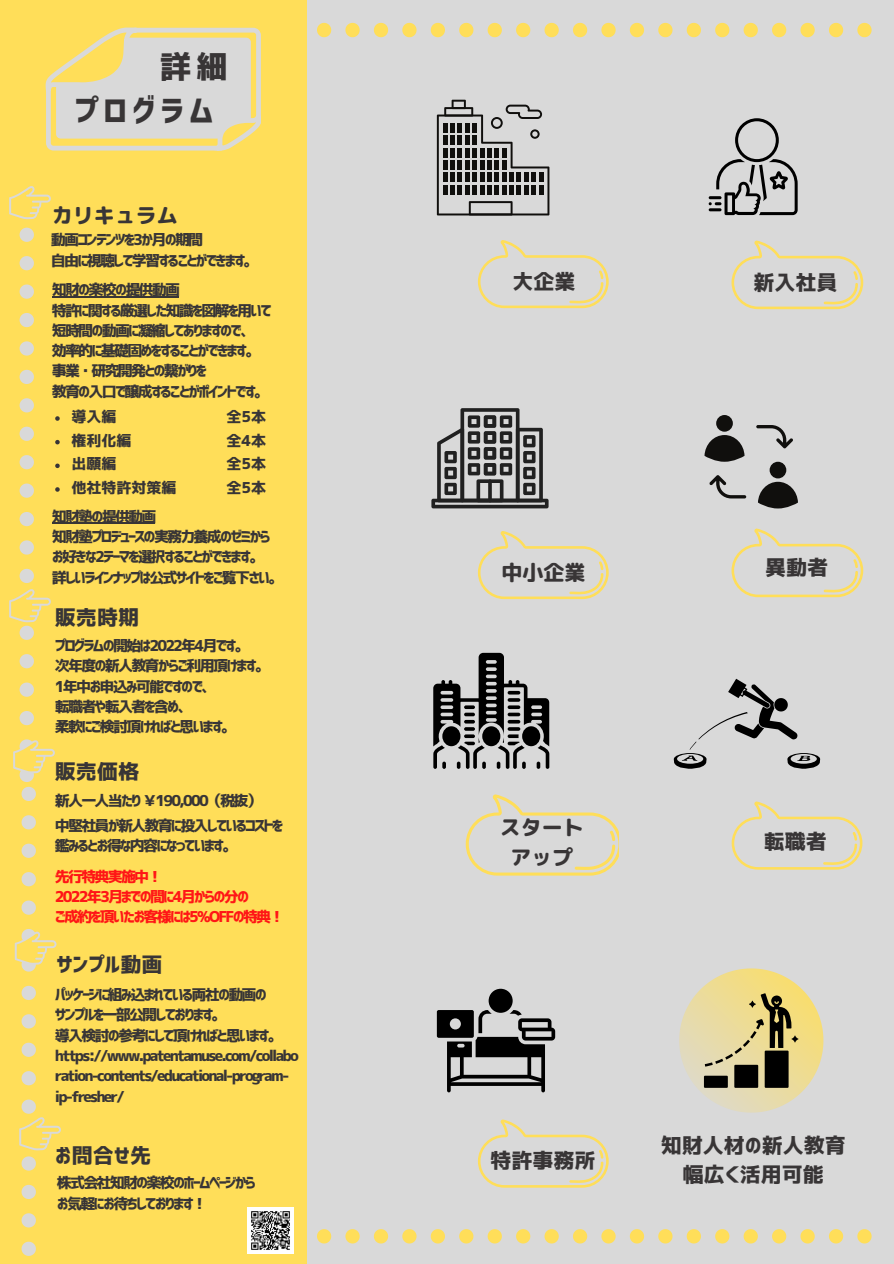
<style>
.page{position:relative;width:894px;height:1264px;background:#fff}
.page>*{position:absolute;margin:0;border:0;box-sizing:border-box;transform-origin:0 0}
.t1{font:31.5px "Corporate Logo Bold";letter-spacing:.155em;color:#383536}
.t2{font:21px "Corporate Logo Bold";color:#383536}
.t3{font:21px "rounded mplus 1 p heavy";color:#383536}
.t4{font:15px/20.2px "Corporate Logo Bold";letter-spacing:-.12em;color:#383536}
.t5{font:15px "Corporate Logo Bold";letter-spacing:-.12em;color:#ff1616}
.t6{font:15px "Corporate Logo Bold";color:#383536}
</style>
<div class="page">
<div style="left:0;top:0;width:893px;height:1263px;background:#d9d9d9"></div>
<div style="left:0;top:0;width:306px;height:1263px;background:#ffde59"></div>
<svg style="left:46px;top:28px;width:215px;height:123px"></svg>
<svg style="left:478px;top:240px;width:130px;height:68px"></svg>
<svg style="left:478px;top:531px;width:130px;height:68px"></svg>
<svg style="left:731px;top:528px;width:132px;height:69px"></svg>
<svg style="left:465px;top:794px;width:153px;height:81px"></svg>
<svg style="left:731px;top:240px;width:132px;height:69px"></svg>
<svg style="left:317px;top:23px;width:14px;height:14px"></svg>
<svg style="left:345px;top:23px;width:14px;height:14px"></svg>
<svg style="left:374px;top:23px;width:14px;height:14px"></svg>
<svg style="left:402px;top:23px;width:14px;height:14px"></svg>
<svg style="left:430px;top:23px;width:15px;height:14px"></svg>
<svg style="left:459px;top:23px;width:14px;height:14px"></svg>
<svg style="left:487px;top:23px;width:14px;height:14px"></svg>
<svg style="left:516px;top:23px;width:14px;height:14px"></svg>
<svg style="left:544px;top:23px;width:14px;height:14px"></svg>
<svg style="left:573px;top:23px;width:14px;height:14px"></svg>
<svg style="left:601px;top:23px;width:14px;height:14px"></svg>
<svg style="left:629px;top:23px;width:15px;height:14px"></svg>
<svg style="left:658px;top:23px;width:14px;height:14px"></svg>
<svg style="left:686px;top:23px;width:14px;height:14px"></svg>
<svg style="left:715px;top:23px;width:14px;height:14px"></svg>
<svg style="left:743px;top:23px;width:14px;height:14px"></svg>
<svg style="left:772px;top:23px;width:14px;height:14px"></svg>
<svg style="left:800px;top:23px;width:14px;height:14px"></svg>
<svg style="left:829px;top:23px;width:13px;height:14px"></svg>
<svg style="left:857px;top:23px;width:14px;height:14px"></svg>
<svg style="left:293px;top:1229px;width:1px;height:14px"></svg>
<svg style="left:317px;top:1229px;width:14px;height:14px"></svg>
<svg style="left:345px;top:1229px;width:14px;height:14px"></svg>
<svg style="left:374px;top:1229px;width:14px;height:14px"></svg>
<svg style="left:402px;top:1229px;width:14px;height:14px"></svg>
<svg style="left:430px;top:1229px;width:15px;height:14px"></svg>
<svg style="left:459px;top:1229px;width:14px;height:14px"></svg>
<svg style="left:487px;top:1229px;width:14px;height:14px"></svg>
<svg style="left:516px;top:1229px;width:14px;height:14px"></svg>
<svg style="left:544px;top:1229px;width:14px;height:14px"></svg>
<svg style="left:573px;top:1229px;width:14px;height:14px"></svg>
<svg style="left:601px;top:1229px;width:14px;height:14px"></svg>
<svg style="left:629px;top:1229px;width:15px;height:14px"></svg>
<svg style="left:658px;top:1229px;width:14px;height:14px"></svg>
<svg style="left:686px;top:1229px;width:14px;height:14px"></svg>
<svg style="left:715px;top:1229px;width:14px;height:14px"></svg>
<svg style="left:743px;top:1229px;width:14px;height:14px"></svg>
<svg style="left:772px;top:1229px;width:14px;height:14px"></svg>
<svg style="left:800px;top:1229px;width:14px;height:14px"></svg>
<svg style="left:829px;top:1229px;width:13px;height:14px"></svg>
<svg style="left:857px;top:1229px;width:14px;height:14px"></svg>
<svg style="left:478px;top:1119px;width:130px;height:68px"></svg>
<svg style="left:20px;top:711px;width:14px;height:14px"></svg>
<svg style="left:20px;top:682px;width:14px;height:14px"></svg>
<svg style="left:20px;top:654px;width:14px;height:14px"></svg>
<svg style="left:20px;top:540px;width:14px;height:14px"></svg>
<svg style="left:20px;top:512px;width:14px;height:14px"></svg>
<svg style="left:20px;top:483px;width:14px;height:15px"></svg>
<svg style="left:20px;top:455px;width:14px;height:14px"></svg>
<svg style="left:20px;top:426px;width:14px;height:15px"></svg>
<svg style="left:20px;top:398px;width:14px;height:14px"></svg>
<svg style="left:20px;top:370px;width:14px;height:14px"></svg>
<svg style="left:20px;top:341px;width:14px;height:14px"></svg>
<svg style="left:20px;top:313px;width:14px;height:14px"></svg>
<svg style="left:20px;top:284px;width:14px;height:15px"></svg>
<svg style="left:20px;top:256px;width:14px;height:14px"></svg>
<svg style="left:20px;top:228px;width:14px;height:14px"></svg>
<svg style="left:9px;top:186px;width:42px;height:33px"></svg>
<svg style="left:9px;top:569px;width:42px;height:71px"></svg>
<svg style="left:22px;top:1241px;width:14px;height:14px"></svg>
<svg style="left:22px;top:1213px;width:14px;height:14px"></svg>
<svg style="left:22px;top:1184px;width:14px;height:14px"></svg>
<svg style="left:22px;top:1156px;width:14px;height:14px"></svg>
<svg style="left:22px;top:1071px;width:14px;height:14px"></svg>
<svg style="left:22px;top:1042px;width:14px;height:14px"></svg>
<svg style="left:22px;top:1014px;width:14px;height:14px"></svg>
<svg style="left:22px;top:985px;width:14px;height:15px"></svg>
<svg style="left:22px;top:900px;width:14px;height:14px"></svg>
<svg style="left:22px;top:872px;width:14px;height:14px"></svg>
<svg style="left:22px;top:843px;width:14px;height:14px"></svg>
<svg style="left:22px;top:815px;width:14px;height:14px"></svg>
<svg style="left:13px;top:739px;width:42px;height:62px"></svg>
<svg style="left:19px;top:1099px;width:42px;height:51px"></svg>
<svg style="left:15px;top:929px;width:42px;height:42px"></svg>
<svg style="left:731px;top:801px;width:131px;height:68px"></svg>
<svg style="left:431px;top:408px;width:117px;height:100px"></svg>
<svg style="left:437px;top:100px;width:112px;height:115px"></svg>
<svg style="left:433px;top:653px;width:116px;height:116px"></svg>
<div style="left:488px;top:988px;width:24px;height:24px;background:#000;border-radius:50%"></div>
<svg style="left:437px;top:1010px;width:118px;height:82px"></svg>
<svg style="left:708px;top:118px;width:89px;height:97px"></svg>
<svg style="left:704px;top:435px;width:40px;height:27px"></svg>
<div style="left:716px;top:415px;width:16px;height:16px;background:#100f0d;border-radius:50%"></div>
<div style="left:769px;top:462px;width:17px;height:16px;background:#100f0d;border-radius:50%"></div>
<svg style="left:758px;top:482px;width:39px;height:26px"></svg>
<svg style="left:709px;top:475px;width:37px;height:23px"></svg>
<svg style="left:756px;top:425px;width:37px;height:23px"></svg>
<svg style="left:673px;top:678px;width:146px;height:90px"></svg>
<svg style="left:679px;top:968px;width:144px;height:144px"></svg>
<svg style="left:55px;top:416px;width:5px;height:5px"></svg>
<svg style="left:55px;top:440px;width:5px;height:4px"></svg>
<svg style="left:55px;top:463px;width:5px;height:5px"></svg>
<svg style="left:55px;top:487px;width:5px;height:4px"></svg>
<hr style="left:52px;top:296px;width:126px;height:1px;background:#383536">
<hr style="left:52px;top:523px;width:103px;height:1px;background:#383536">
<img style="left:247px;top:1207px;width:46px;height:46px">
<p class="t1" style="left:160px;top:51px;width:69px">詳細</p>
<p class="t1" style="left:75px;top:95px;width:140px">プログラム</p>
<p class="t3" style="left:52px;top:200px;width:128px">カリキュラム</p>
<p class="t4" style="left:51px;top:230px;width:154px">動画コンテンツを3か月の期間</p>
<p class="t4" style="left:51px;top:250px;width:209px">自由に視聴して学習することができます。</p>
<p class="t4" style="left:52px;top:280px;width:130px">知財の楽校の提供動画</p>
<p class="t4" style="left:52px;top:300px;width:221px">特許に関する厳選した知識を図解を用いて</p>
<p class="t4" style="left:52px;top:320px;width:205px">短時間の動画に凝縮してありますので、</p>
<p class="t4" style="left:52px;top:341px;width:210px">効率的に基礎固めをすることができます。</p>
<p class="t4" style="left:52px;top:361px;width:157px">事業・研究開発との繋がりを</p>
<p class="t4" style="left:52px;top:381px;width:219px">教育の入口で醸成することがポイントです。</p>
<p class="t4" style="left:71px;top:406px;width:47px">導入編</p>
<p class="t4" style="left:71px;top:430px;width:62px">権利化編</p>
<p class="t4" style="left:71px;top:453px;width:47px">出願編</p>
<p class="t6" style="left:71px;top:480px;width:107px">他社特許対策編</p>
<p class="t4" style="left:226px;top:406px;width:41px">全5本</p>
<p class="t4" style="left:226px;top:430px;width:41px">全4本</p>
<p class="t4" style="left:226px;top:453px;width:41px">全5本</p>
<p class="t4" style="left:226px;top:477px;width:41px">全5本</p>
<p class="t4" style="left:52px;top:506px;width:106px">知財塾の提供動画</p>
<p class="t4" style="left:52px;top:526px;width:220px">知財塾プロデュースの実務力養成のゼミから</p>
<p class="t4" style="left:52px;top:546px;width:214px">お好きな2テーマを選択することができます。</p>
<p class="t4" style="left:52px;top:567px;width:233px">詳しいラインナップは公式サイトをご覧下さい。</p>
<p class="t2" style="left:55px;top:607px;width:86px">販売時期</p>
<p class="t4" style="left:55px;top:635px;width:196px">プログラムの開始は2022年4月です。</p>
<p class="t4" style="left:55px;top:655px;width:216px">次年度の新人教育からご利用頂けます。</p>
<p class="t4" style="left:55px;top:676px;width:163px">1年中お申込み可能ですので、</p>
<p class="t4" style="left:55px;top:696px;width:139px">転職者や転入者を含め、</p>
<p class="t4" style="left:55px;top:716px;width:183px">柔軟にご検討頂ければと思います。</p>
<p class="t2" style="left:55px;top:761px;width:86px">販売価格</p>
<p class="t4" style="left:55px;top:790px;width:208px">新人一人当たり￥190,000（税抜）</p>
<p class="t4" style="left:55px;top:815px;width:230px">中堅社員が新人教育に投入しているコストを</p>
<p class="t4" style="left:55px;top:835px;width:184px">鑑みるとお得な内容になっています。</p>
<p class="t5" style="left:55px;top:868px;width:109px">先行特典実施中！</p>
<p class="t5" style="left:55px;top:889px;width:196px">2022年3月までの間に4月からの分の</p>
<p class="t5" style="left:55px;top:909px;width:231px">ご成約を頂いたお客様には5%OFFの特典！</p>
<p class="t2" style="left:57px;top:953px;width:107px">サンプル動画</p>
<p class="t4" style="left:55px;top:984px;width:213px">パッケージに組み込まれている両社の動画の</p>
<p class="t4" style="left:55px;top:1004px;width:173px">サンプルを一部公開しております。</p>
<p class="t4" style="left:55px;top:1025px;width:229px">導入検討の参考にして頂ければと思います。</p>
<p class="t4" style="left:55px;top:1045px;width:245px">https://www.patentamuse.com/collabo ration-contents/educational-program&shy;ip-fresher/</p>
<p class="t2" style="left:55px;top:1145px;width:98px">お問合せ先</p>
<p class="t4" style="left:57px;top:1172px;width:201px">株式会社知財の楽校のホームページから</p>
<p class="t4" style="left:57px;top:1192px;width:152px">お気軽にお待ちしております！</p>
<p class="t2" style="left:512px;top:271px;width:65px">大企業</p>
<p class="t2" style="left:753px;top:272px;width:86px">新入社員</p>
<p class="t3" style="left:501px;top:557px;width:86px">中小企業</p>
<p class="t2" style="left:764px;top:556px;width:65px">異動者</p>
<p class="t3" style="left:499px;top:812px;width:86px">スタート</p>
<p class="t3" style="left:510px;top:842px;width:65px">アップ</p>
<p class="t2" style="left:763px;top:830px;width:65px">転職者</p>
<p class="t2" style="left:490px;top:1150px;width:107px">特許事務所</p>
<p class="t2" style="left:660px;top:1134px;width:187px">知財人材の新人教育</p>
<p class="t2" style="left:682px;top:1164px;width:143px">幅広く活用可能</p>
</div>
